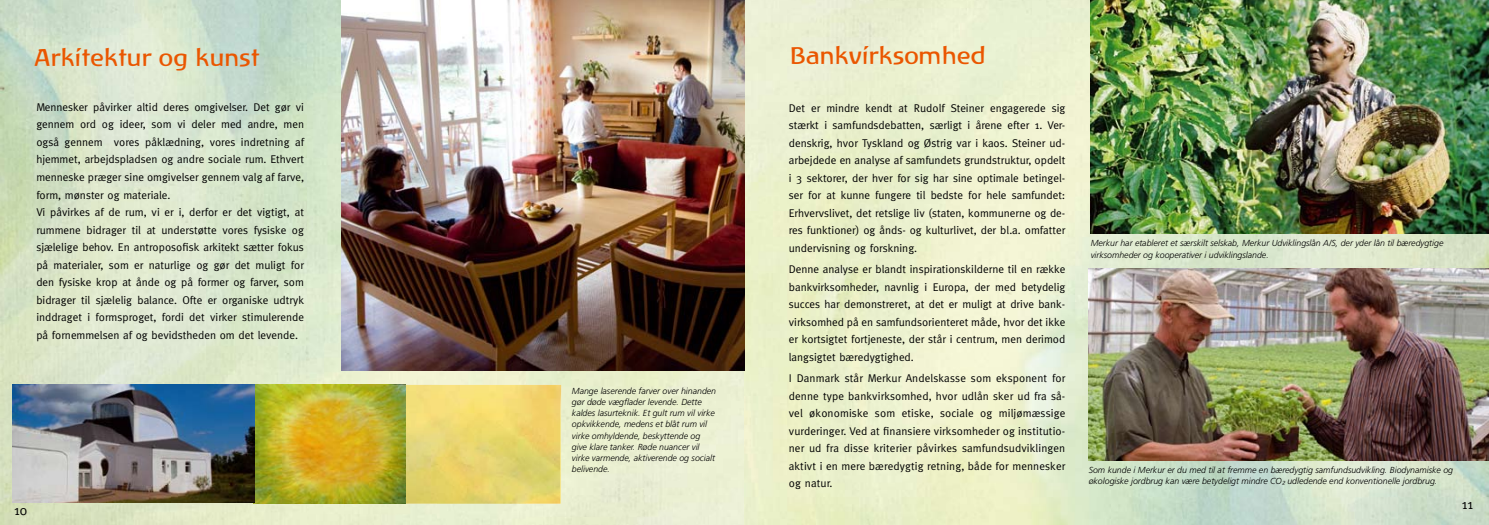
<style>
.page{position:relative;width:1489px;height:525px;background:#fff}
.page>*{position:absolute;margin:0;border:0;box-sizing:border-box;transform-origin:0 0}
.t1{font:23.75px "Atlantis";color:#ea5600}
.t2{font:13.75px "Meta";color:#000}
.t3{font:11.25px/17.5px "Meta";color:#000;text-align:justify}
.t4{font:italic 300 8.75px/11.2px "Frutiger";color:#000}
</style>
<div class="page">
<img style="left:0;top:0;width:307px;height:524px">
<div style="left:306px;top:503px;width:131px;height:21px;background:#e9f0cf"></div>
<img style="left:744px;top:0;width:744px;height:524px">
<img style="left:341px;top:0;width:403px;height:371px">
<img style="left:405px;top:384px;width:156px;height:119px">
<img style="left:12px;top:384px;width:393px;height:119px">
<img style="left:1090px;top:0;width:398px;height:233px">
<img style="left:1088px;top:268px;width:400px;height:192px">
<h1 class="t1" style="left:35px;top:43px;width:226px">Arkitektur og kunst</h1>
<p class="t3" style="left:36px;top:98px;width:269px;text-align:left">Mennesker påvirker altid deres omgivelser. Det gør vi gennem ord og ideer, som vi deler med andre, men også gennem vores påklædning, vores indretning af hjemmet, arbejdspladsen og andre sociale rum. Ethvert menneske præger sine omgivelser gennem valg af farve, form, mønster og materiale.<br>Vi påvirkes af de rum, vi er i, derfor er det vigtigt, at rummene bidrager til at understøtte vores fysiske og sjælelige behov. En antroposofisk arkitekt sætter fokus på materialer, som er naturlige og gør det muligt for den fysiske krop at ånde og på former og farver, som bidrager til sjælelig balance. Ofte er organiske udtryk inddraget i formsproget, fordi det virker stimulerende på fornemmelsen af og bevidst heden om det levende.</p>
<p class="t2" style="left:14px;top:501px;width:14px">10</p>
<p class="t4" style="left:572px;top:384px;width:146px">Mange laserende farver over hinanden gør døde vægflader levende. Dette kaldes lasurteknik. Et gult rum vil virke op kvikkende, medens et blåt rum vil virke omhyldende, beskyttende og give klare tanker. Røde nuancer vil virke varmende, aktiverende og socialt belivende.</p>
<h1 class="t1" style="left:789px;top:41px;width:197px">Bank virksomhed</h1>
<p class="t3" style="left:788px;top:99px;width:278px">Det er mindre kendt at Rudolf Steiner engagerede sig stærkt i samfundsdebatten, særligt i årene efter 1. Ver&shy;denskrig, hvor Tyskland og Østrig var i kaos. Steiner ud&shy;arbejdede en analyse af samfundets grundstruktur, opdelt i 3 sektorer, der hver for sig har sine optimale betingel&shy;ser for at kunne fungere til bedste for hele samfundet:<br>Erhvervslivet, det retslige liv (staten, kommunerne og de&shy;res funktioner) og ånds- og kulturlivet, der bl.a. omfatter undervisning og forskning.</p>
<p class="t3" style="left:788px;top:260px;width:278px">Denne analyse er blandt inspirationskilderne til en række bankvirksomheder, navnlig i Europa, der med betydelig succes har demonstreret, at det er muligt at drive bank&shy;virksomhed på en samfundsorienteret måde, hvor det ikke er kortsigtet fortjeneste, der står i centrum, men derimod langsigtet bæredygtighed.</p>
<p class="t3" style="left:788px;top:369px;width:278px">I Danmark står Merkur Andelskasse som eksponent for denne type bankvirksomhed, hvor udlån sker ud fra så&shy;vel økonomiske som etiske, sociale og miljømæssige vurderinger. Ved at finansiere virksomheder og institutio&shy;ner ud fra disse kriterier påvirkes samfundsudviklingen aktivt i en mere bæredygtig retning, både for mennesker og natur.</p>
<p class="t4" style="left:1090px;top:237px;width:354px">Merkur har etableret et særskilt selskab, Merkur Udviklingslån A/S, der yder lån til bæredygtige virksomheder og kooperativer i udviklingslande.</p>
<p class="t4" style="left:1088px;top:464px;width:366px">Som kunde i Merkur er du med til at fremme en bæredygtig samfundsudvikling. Biodynamiske og økologiske jordbrug kan være betydeligt mindre CO² udledende end konventionelle jordbrug.</p>
<p class="t2" style="left:1461px;top:496px;width:13px">11</p>
</div>
